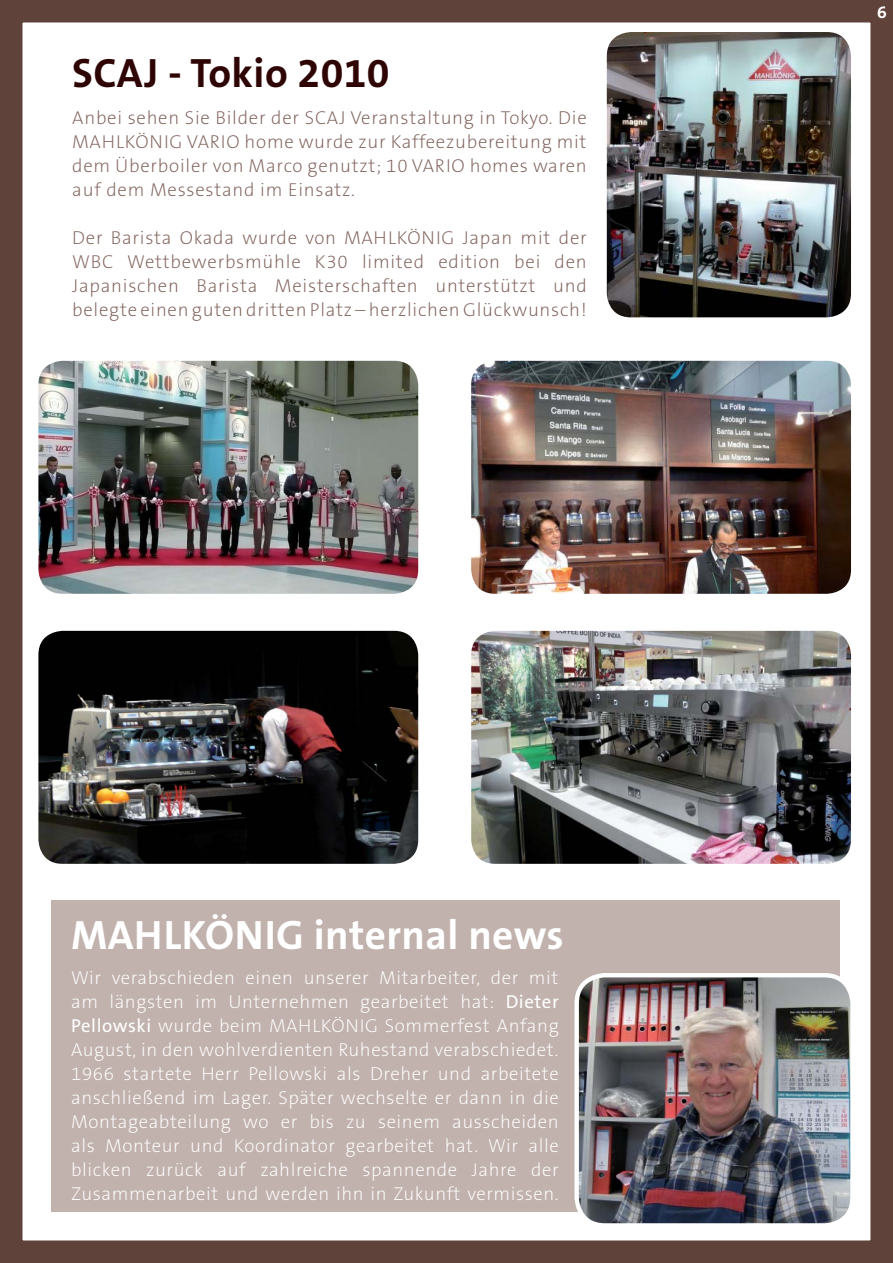
<style>
.page{position:relative;width:893px;height:1263px;background:#fff}
.page>*{position:absolute;margin:0;border:0;box-sizing:border-box;transform-origin:0 0}
.t1{font:700 41.25px "The Sans B7";letter-spacing:.01em;color:#fff}
.t2{font:700 41.25px "The Sans B7";letter-spacing:.01em;color:#2e0405}
.t3{font:200 18.75px/24px "The Sans B2";letter-spacing:.03em;color:#fff;text-align:justify}
.t4{font:200 18.75px/24px "The Sans B2";letter-spacing:.04em;color:#7f625c;text-align:justify}
.t5{font:700 17.55px "The Sans B7";color:#fff}
.s1{font-family:"The Sans B5 Plain";font-weight:400}
</style>
<div class="page">
<div style="left:0;top:0;width:893px;height:1263px;border:22px solid #5f423a"></div>
<div style="left:51px;top:901px;width:788px;height:311px;background:#c1b2ad"></div>
<img style="left:36px;top:629px;width:384px;height:237px;border-radius:26px">
<div style="left:34px;top:626px;width:389px;height:242px;border:4px solid #fff;border-radius:26px"></div>
<img style="left:36px;top:359px;width:384px;height:237px;border-radius:26px">
<div style="left:34px;top:356px;width:389px;height:242px;border:4px solid #fff;border-radius:26px"></div>
<img style="left:469px;top:629px;width:384px;height:237px;border-radius:26px">
<div style="left:467px;top:626px;width:388px;height:242px;border:4px solid #fff;border-radius:26px"></div>
<img style="left:469px;top:359px;width:384px;height:237px;border-radius:26px">
<div style="left:467px;top:356px;width:388px;height:242px;border:4px solid #fff;border-radius:26px"></div>
<img style="left:605px;top:30px;width:248px;height:290px;border-radius:26px">
<div style="left:602px;top:28px;width:253px;height:294px;border:4px solid #fff;border-radius:26px"></div>
<img style="left:577px;top:975px;width:275px;height:250px;border-radius:28px">
<div style="left:574px;top:973px;width:281px;height:254px;border:4px solid #fff;border-radius:28px"></div>
<h1 class="t2" style="left:72px;top:52px;width:319px">SCAJ - Tokio 2010</h1>
<p class="t4" style="left:72px;top:107px;width:516px">Anbei sehen Sie Bilder der SCAJ Veranstaltung in Tokyo. Die MAHLKÖNIG VARIO home wurde zur Kaffeezubereitung mit dem Überboiler von Marco genutzt; 10 VARIO homes waren auf dem Messestand im Einsatz.</p>
<p class="t4" style="left:72px;top:227px;width:516px">Der Barista Okada wurde von MAHLKÖNIG Japan mit der WBC Wettbewerbsmühle K30 limited edition bei den Japanischen Barista Meisterschaften unterstützt und belegte einen guten dritten Platz – herzlichen Glückwunsch!</p>
<h1 class="t1" style="left:71px;top:915px;width:494px">MAHLKÖNIG internal news</h1>
<p class="t3" style="left:71px;top:966px;width:489px">Wir verabschieden einen unserer Mitarbeiter, der mit am längsten im Unternehmen gearbeitet hat: <span class="s1">Dieter Pellowski</span> wurde beim MAHLKÖNIG Sommerfest Anfang August, in den wohlverdienten Ruhestand verabschiedet.<br>1966 startete Herr Pellowski als Dreher und arbeitete anschließend im Lager. Später wechselte er dann in die Montageabteilung wo er bis zu seinem ausscheiden als Monteur und Koordinator gearbeitet hat. Wir alle blicken zurück auf zahlreiche spannende Jahre der Zusammenarbeit und werden ihn in Zukunft vermissen.</p>
<p class="t5" style="left:877px;top:4px;width:11px">6</p>
</div>
